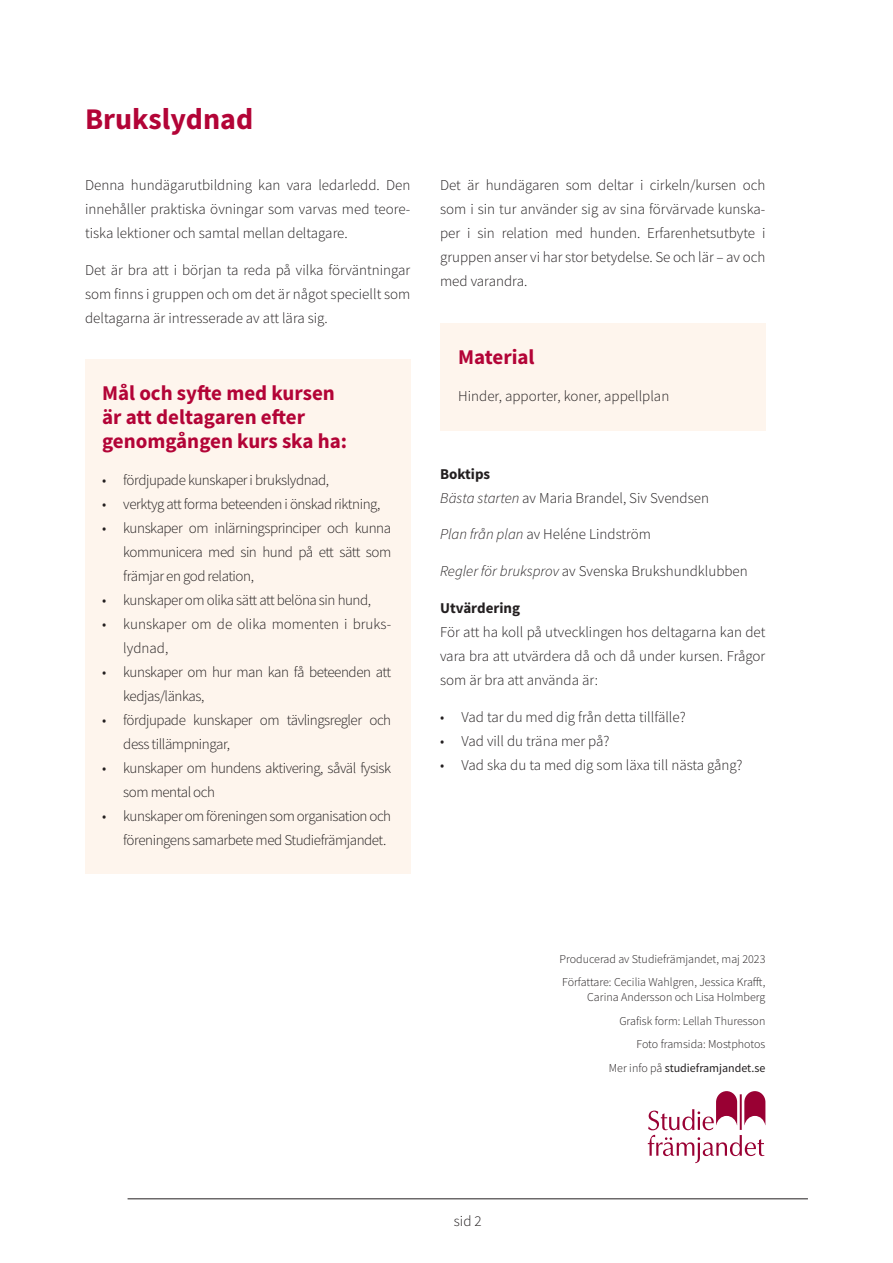
<style>
.page{position:relative;width:893px;height:1263px;background:#fff}
.page>*{position:absolute;margin:0;border:0;box-sizing:border-box;transform-origin:0 0}
.Rubrik_h2_röd{font:700 30px "Source Sans Pro";color:#b30437}
.Rubrik_i_orange_box{font:700 21px/24px "Source Sans Pro";color:#b30437}
.Brödtext_10_pkt_16_S{font:300 15px/24px "Source Sans Pro";letter-spacing:-.02em;color:#231f20;text-align:justify}
.Brödtext_10_pkt_16_S-2{font:300 15px/24px "Source Sans Pro";color:#231f20}
.Rubrik_H3{font:700 15px "Source Sans Pro";color:#231f20}
.Punktlista_10_pkt{font:300 12px/15px "Source Sans Pro";color:#231f20;text-align:right}
.Punktlista_10_pkt-2{font:12px "Source Sans Pro";color:#231f20}
.s1{font-style:italic}
.s2{font-weight:300}
</style>
<div class="page">
<hr style="left:128px;top:1198px;width:680px;height:1px;background:#231f20">
<div style="left:85px;top:360px;width:325px;height:514px;background:#fef5ed"></div>
<div style="left:440px;top:323px;width:325px;height:107px;background:#fef5ed"></div>
<svg style="left:648px;top:1091px;width:117px;height:72px"></svg>
<h2 class="Rubrik_h2_röd" style="left:85px;top:99px;width:170px">Brukslydnad</h2>
<p class="Brödtext_10_pkt_16_S" style="left:85px;top:173px;width:327px">Denna hundägarutbildning kan vara ledarledd. Den innehåller praktiska övningar som varvas med teore&shy;tiska lektioner och samtal mellan deltagare.</p>
<p class="Brödtext_10_pkt_16_S" style="left:85px;top:258px;width:327px">Det är bra att i början ta reda på vilka förväntningar som finns i gruppen och om det är något speciellt som deltagarna är intresserade av att lära sig.</p>
<h4 class="Rubrik_i_orange_box" style="left:102px;top:381px;width:247px">Mål och syfte med kursen är att deltagaren efter genomgången kurs ska ha:</h4>
<p class="Brödtext_10_pkt_16_S" style="left:102px;top:468px;width:229px">• fördjupade kunskaper i brukslydnad,</p>
<p class="Brödtext_10_pkt_16_S" style="left:102px;top:492px;width:280px">• verktyg att forma beteenden i önskad riktning,</p>
<p class="Brödtext_10_pkt_16_S" style="left:123px;top:516px;width:269px;text-indent:-21px">• kunskaper om inlärningsprinciper och kunna kommunicera med sin hund på ett sätt som främjar en god relation,</p>
<p class="Brödtext_10_pkt_16_S" style="left:102px;top:588px;width:271px">• kunskaper om olika sätt att belöna sin hund,</p>
<p class="Brödtext_10_pkt_16_S-2" style="left:123px;top:612px;width:269px;text-indent:-21px">• kunskaper om de olika momenten i bruks&shy;lydnad,</p>
<p class="Brödtext_10_pkt_16_S" style="left:123px;top:660px;width:269px;text-indent:-21px">• kunskaper om hur man kan få beteenden att kedjas/länkas,</p>
<p class="Brödtext_10_pkt_16_S" style="left:123px;top:708px;width:269px;text-indent:-21px">• fördjupade kunskaper om tävlingsregler och dess tillämpningar,</p>
<p class="Brödtext_10_pkt_16_S" style="left:123px;top:756px;width:269px;text-indent:-21px">• kunskaper om hundens aktivering, såväl fysisk som mental och</p>
<p class="Brödtext_10_pkt_16_S" style="left:123px;top:804px;width:269px;text-indent:-21px">• kunskaper om föreningen som organisation och föreningens samarbete med Studiefrämjandet.</p>
<p class="Brödtext_10_pkt_16_S" style="left:440px;top:173px;width:327px">Det är hundägaren som deltar i cirkeln/kursen och som i sin tur använder sig av sina förvärvade kunska&shy;per i sin relation med hunden. Erfarenhetsutbyte i gruppen anser vi har stor betydelse. Se och lär – av och med varandra.</p>
<h4 class="Rubrik_i_orange_box" style="left:458px;top:344px;width:78px">Material</h4>
<p class="Brödtext_10_pkt_16_S-2" style="left:458px;top:384px;width:213px">Hinder, apporter, koner, appellplan</p>
<h3 class="Rubrik_H3" style="left:440px;top:463px;width:52px">Boktips</h3>
<p class="Brödtext_10_pkt_16_S-2" style="left:440px;top:486px;width:270px"><span class="s1">Bästa starten</span> av Maria Brandel, Siv Svendsen</p>
<p class="Brödtext_10_pkt_16_S-2" style="left:440px;top:522px;width:212px"><span class="s1">Plan från plan</span> av Heléne Lindström</p>
<p class="Brödtext_10_pkt_16_S-2" style="left:440px;top:559px;width:309px"><span class="s1">Regler för bruksprov</span> av Svenska Brukshundklubben</p>
<h3 class="Rubrik_H3" style="left:440px;top:598px;width:82px">Utvärdering</h3>
<p class="Brödtext_10_pkt_16_S" style="left:440px;top:620px;width:327px">För att ha koll på utvecklingen hos deltagarna kan det vara bra att utvärdera då och då under kursen. Frågor som är bra att använda är:</p>
<p class="Brödtext_10_pkt_16_S-2" style="left:440px;top:705px;width:247px">• Vad tar du med dig från detta tillfälle?</p>
<p class="Brödtext_10_pkt_16_S-2" style="left:440px;top:729px;width:171px">• Vad vill du träna mer på?</p>
<p class="Brödtext_10_pkt_16_S-2" style="left:440px;top:753px;width:304px">• Vad ska du ta med dig som läxa till nästa gång?</p>
<p class="Punktlista_10_pkt" style="left:559px;top:951px;width:207px">Producerad av Studiefrämjandet, maj 2023</p>
<p class="Punktlista_10_pkt" style="left:562px;top:975px;width:205px">Författare: Cecilia Wahlgren, Jessica Krafft,<br>Carina Andersson och Lisa Holmberg</p>
<p class="Punktlista_10_pkt" style="left:619px;top:1013px;width:148px">Grafisk form: Lellah Thuresson</p>
<p class="Punktlista_10_pkt" style="left:636px;top:1037px;width:130px">Foto framsida: Mostphotos</p>
<p class="Punktlista_10_pkt-2" style="left:609px;top:1060px;width:158px"><span class="s2">Mer info på</span> studieframjandet.se</p>
<p class="Brödtext_10_pkt_16_S" style="left:454px;top:1209px;width:29px">sid 2</p>
</div>
